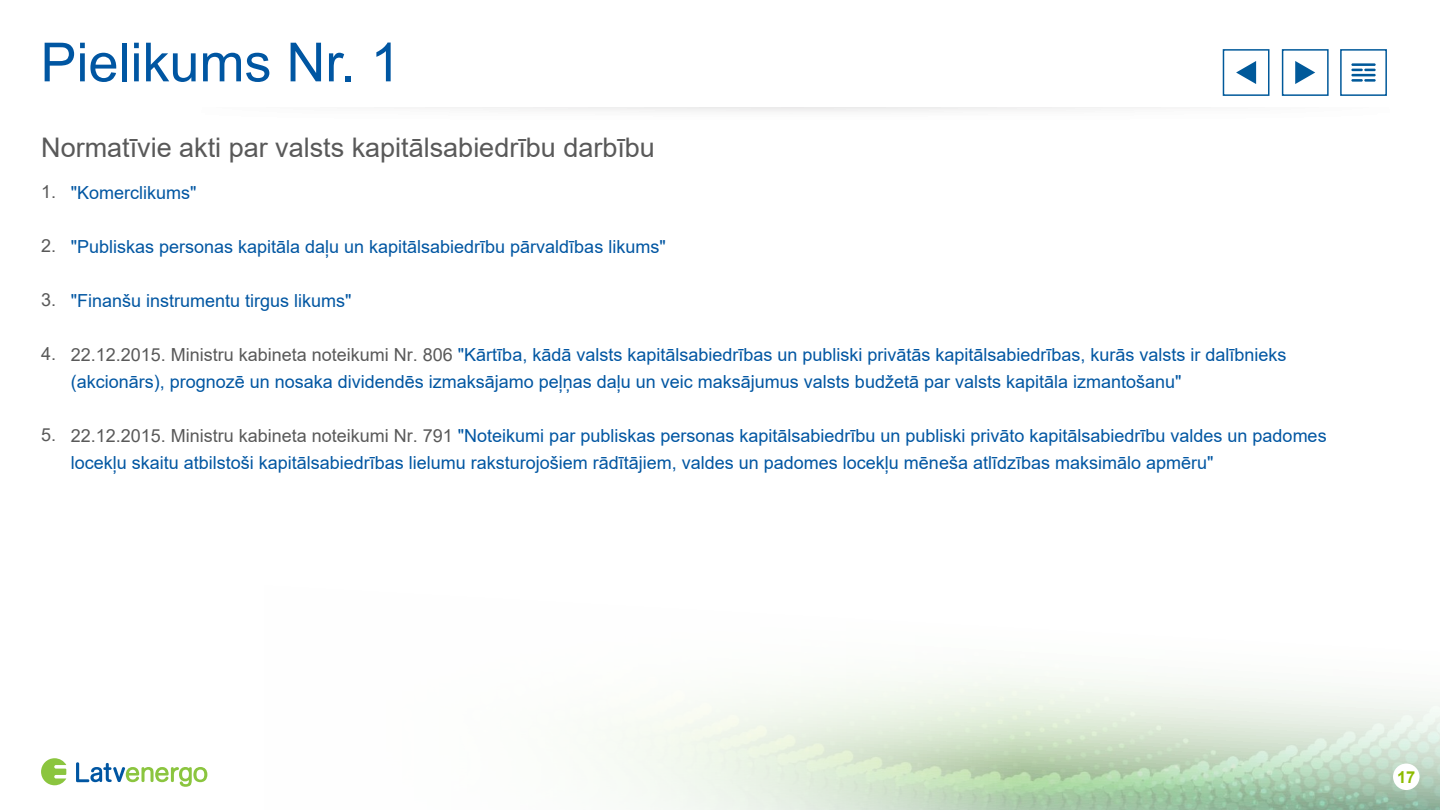
<style>
.page{position:relative;width:1440px;height:810px;background:#fff}
.page>*{position:absolute;margin:0;border:0;box-sizing:border-box;transform-origin:0 0}
.t1{font:54px "Arial";color:#0056a2}
.t2{font:27px "Arial";color:#595959}
.t3{font:18px/27px "Arial";color:#0056a2}
.t4{font:18px "Arial";color:#595959}
.t5{font:700 16.5px "Arial";color:#8dbb00}
.s1{color:#595959}
</style>
<div class="page">
<svg style="left:1024px;top:675px;width:413px;height:135px"></svg>
<svg style="left:52px;top:673px;width:972px;height:137px"></svg>
<div style="left:1393px;top:764px;width:27px;height:26px;background:#fff;border-radius:50%"></div>
<svg style="left:41px;top:758px;width:25px;height:27px"></svg>
<svg style="left:76px;top:762px;width:131px;height:25px"></svg>
<svg style="left:1295px;top:61px;width:20px;height:23px"></svg>
<svg style="left:1236px;top:61px;width:20px;height:23px"></svg>
<hr style="left:1351px;top:63px;width:25px;height:3px;background:#00599a">
<hr style="left:1351px;top:74px;width:25px;height:2px;background:#00599a">
<svg style="left:1351px;top:69px;width:25px;height:2px"></svg>
<svg style="left:1351px;top:79px;width:25px;height:3px"></svg>
<div style="left:1223px;top:49px;width:46px;height:47px;border:2px solid #00599a"></div>
<div style="left:1282px;top:49px;width:47px;height:47px;border:2px solid #00599a"></div>
<div style="left:1340px;top:49px;width:47px;height:47px;border:2px solid #00599a"></div>
<h1 class="t1" style="left:40px;top:25px;width:362px">Pielikums Nr. 1</h1>
<h2 class="t2" style="left:41px;top:129px;width:615px">Normatīvie akti par valsts kapitālsabiedrību darbību</h2>
<p class="t3" style="left:71px;top:179px;width:127px">"Komerclikums"</p>
<p class="t4" style="left:41px;top:179px;width:17px">1.</p>
<p class="t4" style="left:41px;top:233px;width:17px">2.</p>
<p class="t4" style="left:41px;top:287px;width:17px">3.</p>
<p class="t4" style="left:41px;top:341px;width:17px">4.</p>
<p class="t4" style="left:41px;top:422px;width:17px">5.</p>
<p class="t3" style="left:71px;top:233px;width:597px">"Publiskas personas kapitāla daļu un kapitālsabiedrību pārvaldības likums"</p>
<p class="t3" style="left:71px;top:287px;width:282px">"Finanšu instrumentu tirgus likums"</p>
<p class="t3" style="left:71px;top:341px;width:1217px"><span class="s1">22.12.2015. Ministru kabineta noteikumi Nr. 806</span> "Kārtība, kādā valsts kapitālsabiedrības un publiski privātās kapitālsabiedrības, kurās valsts ir dalībnieks (akcionārs), prognozē un nosaka dividendēs izmaksājamo peļņas daļu un veic maksājumus valsts budžetā par valsts kapitāla izmantošanu"</p>
<p class="t3" style="left:71px;top:422px;width:1257px"><span class="s1">22.12.2015. Ministru kabineta noteikumi Nr. 791</span> "Noteikumi par publiskas personas kapitālsabiedrību un publiski privāto kapitālsabiedrību valdes un padomes locekļu skaitu atbilstoši kapitālsabiedrības lielumu raksturojošiem rādītājiem, valdes un padomes locekļu mēneša atlīdzības maksimālo apmēru"</p>
<p class="t5" style="left:1397px;top:765px;width:20px">17</p>
</div>
